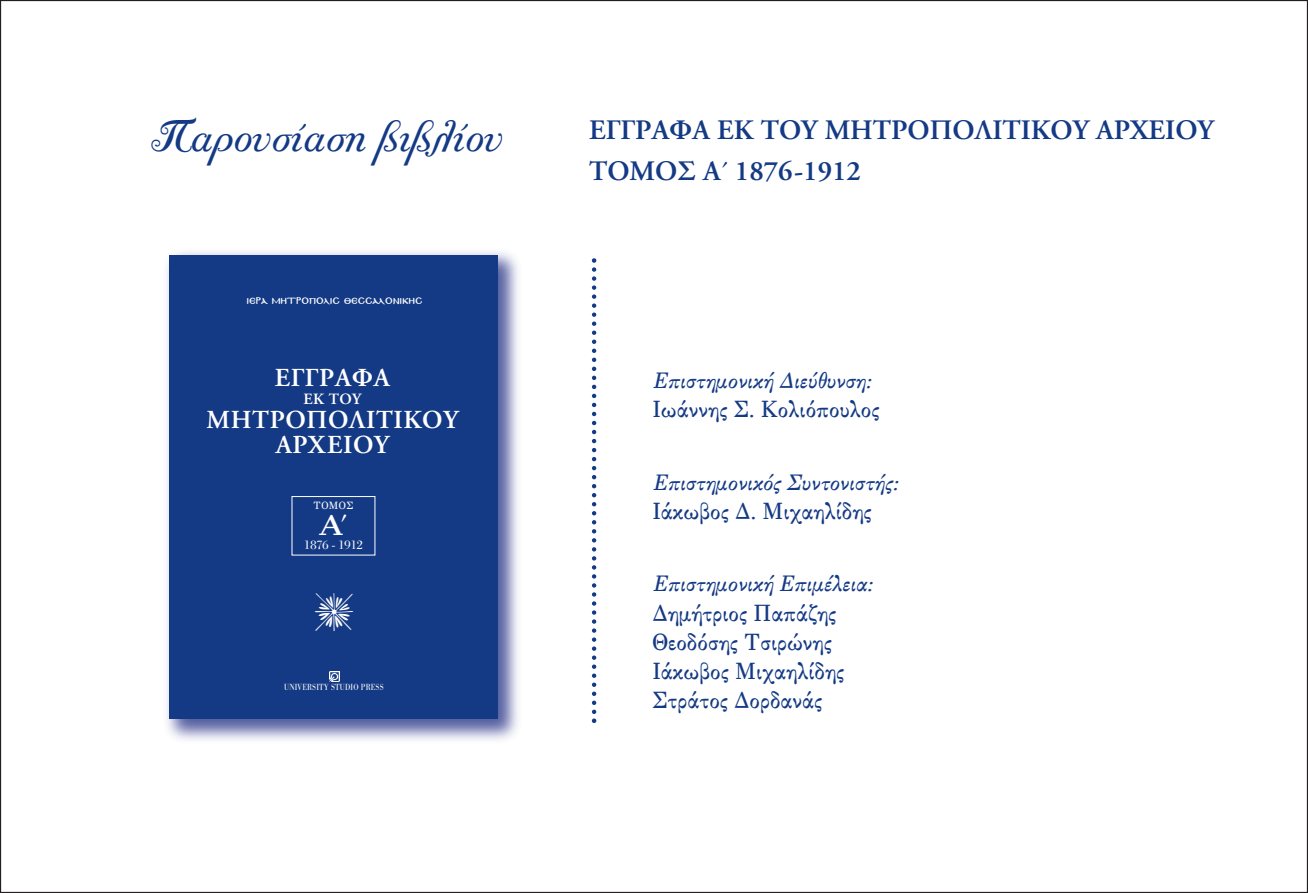
<style>
.page{position:relative;width:1308px;height:893px;background:#fff}
.page>*{position:absolute;margin:0;border:0;box-sizing:border-box;transform-origin:0 0}
.t1{font:40.5px "PF Bodonipf Script";color:#143a85}
.t2{font:29.25px "Kp Apla";color:#fff;scale:1.31 1}
.t3{font:500 28.12px/40.5px "CF Garamond";color:#143a85}
.t4{font:500 25.88px/25.2px "CF Garamond";letter-spacing:.025em;color:#fff;text-align:center}
.t5{font:23.62px/29.2px "Kp Apla";color:#143a85}
.t6{font:italic 22.5px "Kp Apla";color:#143a85}
.t7{font:500 15.75px "CF Garamond";color:#fff}
.t8{font:12.6px "Kp Apla";color:#fff;scale:.96 1}
.t9{font:10.58px "Kp Apla";letter-spacing:.05em;color:#fff}
.t10{font:9.22px "UB Byzantine";color:#fff;scale:.9 1}
.t11{font:9.22px "Bodoni Antiqua T";letter-spacing:.025em;color:#fff;scale:.85 1}
.s1{font-family:"SK Ronson Pol Uni W";font-size:26.55px}
.s2{font-weight:400}
</style>
<div class="page">
<img style="left:167px;top:251px;width:351px;height:489px">
<div style="left:169px;top:256px;width:329px;height:463px;background:#143a85"></div>
<div style="left:291px;top:496px;width:84px;height:59px;border:1px solid #fff"></div>
<svg style="left:329px;top:671px;width:10px;height:10px"></svg>
<svg style="left:592px;top:258px;width:4px;height:465px"></svg>
<h1 class="t1" style="left:150px;top:111px;width:353px">Παρουσίαση βιβλίου</h1>
<p class="t10" style="left:246px;top:297px;width:197px">ΙΕΡΑ ΜΗΤΡOΠOΛΙΣ ΘΕΣΣΑΛOΝΙΚΗΣ</p>
<p class="t4" style="left:275px;top:366px;width:117px">ΕΓΓΡΑΦΑ</p>
<p class="t7" style="left:303px;top:391px;width:59px">ΕΚ ΤΟΥ</p>
<p class="t4" style="left:206px;top:408px;width:253px">ΜΗΤΡΟΠΟΛΙΤΙΚΟΥ<br>ΑΡΧΕΙΟΥ</p>
<p class="t9" style="left:313px;top:501px;width:41px">ΤΟΜΟΣ</p>
<p class="t2" style="left:318px;top:513px;width:24px">Α<span class="s1">΄</span></p>
<p class="t8" style="left:304px;top:539px;width:62px">1876 - 1912</p>
<p class="t11" style="left:284px;top:681px;width:118px">UNIVERSITY STUDIO PRESS</p>
<p class="t3" style="left:589px;top:111px;width:626px">ΕΓΓΡΑΦΑ ΕΚ ΤΟΥ ΜΗΤΡΟΠΟΛΙΤΙΚΟΥ ΑΡΧΕΙΟΥ<br>ΤΟΜΟΣ Α<span class="s2">΄</span> 1876-1912</p>
<p class="t6" style="left:652px;top:371px;width:220px">Επιστημονική Διεύθυνση:</p>
<p class="t5" style="left:652px;top:396px;width:229px">Ιωάννης Σ. Κολιόπουλος</p>
<p class="t6" style="left:652px;top:473px;width:247px">Επιστημονικός Συντονιστής:</p>
<p class="t5" style="left:652px;top:497px;width:221px">Ιάκωβος Δ. Μιχαηλίδης</p>
<p class="t6" style="left:652px;top:575px;width:222px">Επιστημονική Επιμέλεια:</p>
<p class="t5" style="left:652px;top:599px;width:194px">Δημήτριος Παπάζης<br>Θεοδόσης Τσιρώνης<br>Ιάκωβος Μιχαηλίδης<br>Στράτος Δορδανάς</p>
</div>
